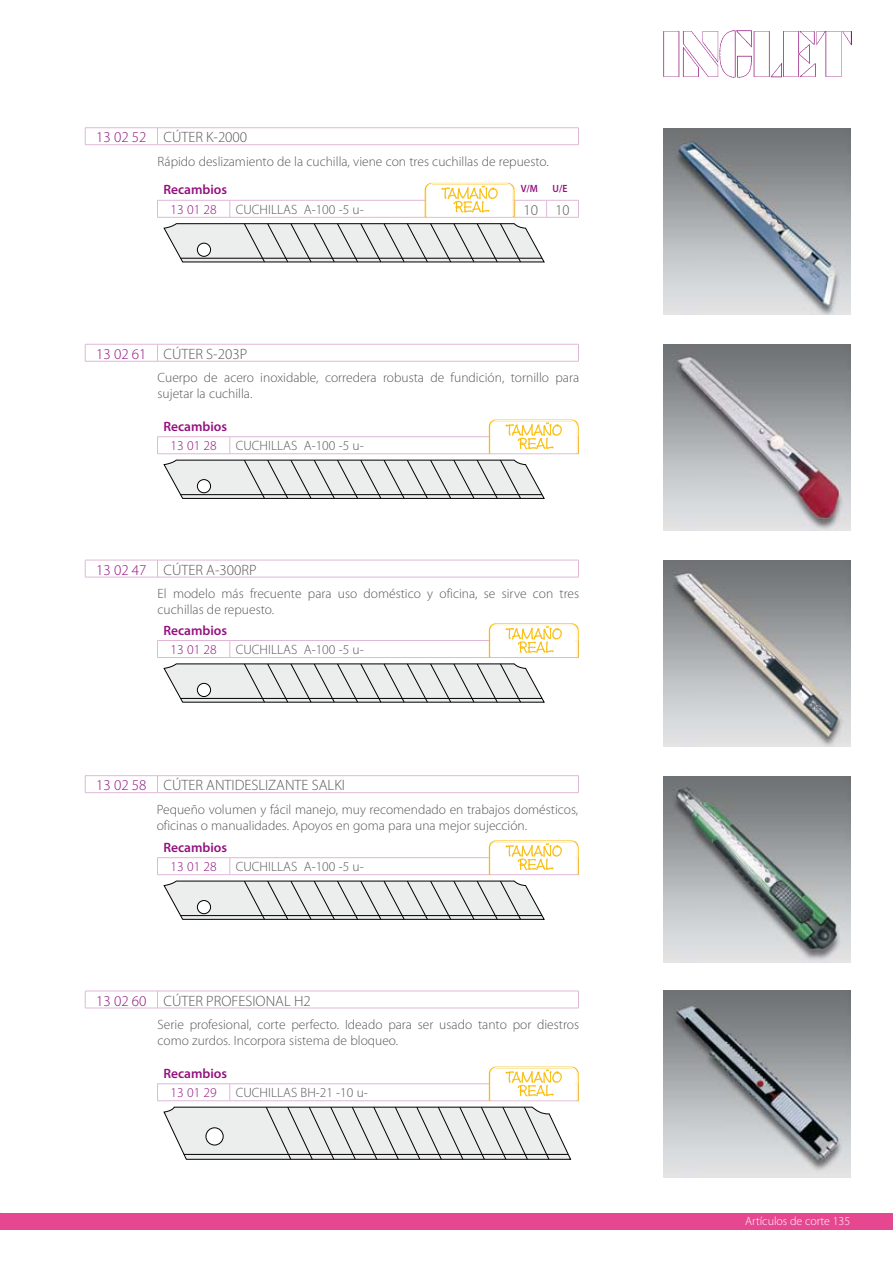
<style>
.page{position:relative;width:893px;height:1263px;background:#fff}
.page>*{position:absolute;margin:0;border:0;box-sizing:border-box;transform-origin:0 0}
.t1{font:300 15px "Myriad Pro";color:#58585a}
.t2{font:300 13.5px/16.2px "Myriad Pro";color:#58585a}
.t3{font:600 13.5px/19.5px "Myriad Pro";color:#93117e;text-align:center}
.t4{font:300 13.5px "Myriad Pro";color:#93117e}
.t5{font:300 12px "Myriad Pro";color:#fff}
.t6{font:600 10.5px "Myriad Pro";color:#93117e;scale:.93 1}
.s1{color:#93117e}
.s2{font-weight:300}
</style>
<div class="page">
<div style="left:0;top:1213px;width:893px;height:16px;background:#e54890"></div>
<img style="left:663px;top:31px;width:188px;height:46px">
<svg style="left:157px;top:437px;width:1px;height:16px"></svg>
<hr style="left:157px;top:436px;width:73px;height:1px;background:#dfb8d8">
<hr style="left:230px;top:436px;width:349px;height:1px;background:#dfb8d8">
<svg style="left:230px;top:437px;width:1px;height:16px"></svg>
<hr style="left:157px;top:453px;width:73px;height:1px;background:#dfb8d8">
<hr style="left:230px;top:453px;width:349px;height:1px;background:#dfb8d8">
<svg style="left:164px;top:460px;width:381px;height:39px;background:#d8d9d9"></svg>
<div style="left:197px;top:480px;width:14px;height:13px;background:#fff;border-radius:50%"></div>
<div style="left:197px;top:479px;width:14px;height:14px;border:1px solid #000;border-radius:50%"></div>
<hr style="left:180px;top:494px;width:362px;height:1px;background:#000">
<svg style="left:157px;top:641px;width:1px;height:16px"></svg>
<hr style="left:157px;top:640px;width:73px;height:1px;background:#dfb8d8">
<hr style="left:230px;top:640px;width:349px;height:1px;background:#dfb8d8">
<svg style="left:230px;top:641px;width:1px;height:16px"></svg>
<hr style="left:157px;top:657px;width:73px;height:1px;background:#dfb8d8">
<hr style="left:230px;top:657px;width:349px;height:1px;background:#dfb8d8">
<svg style="left:164px;top:663px;width:381px;height:40px;background:#d7d8d8"></svg>
<div style="left:197px;top:683px;width:14px;height:13px;background:#fff;border-radius:50%"></div>
<div style="left:197px;top:683px;width:14px;height:14px;border:1px solid #000;border-radius:50%"></div>
<hr style="left:180px;top:698px;width:362px;height:1px;background:#000">
<svg style="left:157px;top:858px;width:1px;height:16px"></svg>
<hr style="left:157px;top:857px;width:73px;height:1px;background:#dfb8d8">
<hr style="left:230px;top:857px;width:349px;height:1px;background:#dfb8d8">
<svg style="left:230px;top:858px;width:1px;height:16px"></svg>
<hr style="left:157px;top:874px;width:73px;height:1px;background:#dfb8d8">
<hr style="left:230px;top:874px;width:349px;height:1px;background:#dfb8d8">
<svg style="left:164px;top:881px;width:381px;height:39px;background:#d9dada"></svg>
<div style="left:197px;top:900px;width:14px;height:14px;background:#fff;border-radius:50%"></div>
<div style="left:197px;top:900px;width:14px;height:14px;border:1px solid #000;border-radius:50%"></div>
<hr style="left:180px;top:915px;width:362px;height:1px;background:#000">
<svg style="left:157px;top:201px;width:1px;height:16px"></svg>
<svg style="left:546px;top:201px;width:1px;height:16px"></svg>
<svg style="left:578px;top:201px;width:1px;height:16px"></svg>
<hr style="left:157px;top:200px;width:73px;height:1px;background:#dfb8d8">
<hr style="left:230px;top:200px;width:285px;height:1px;background:#dfb8d8">
<hr style="left:515px;top:200px;width:32px;height:1px;background:#dfb8d8">
<hr style="left:547px;top:200px;width:32px;height:1px;background:#dfb8d8">
<hr style="left:515px;top:217px;width:32px;height:1px;background:#dfb8d8">
<hr style="left:547px;top:217px;width:32px;height:1px;background:#dfb8d8">
<svg style="left:230px;top:201px;width:1px;height:16px"></svg>
<hr style="left:157px;top:217px;width:73px;height:1px;background:#dfb8d8">
<hr style="left:230px;top:217px;width:285px;height:1px;background:#dfb8d8">
<svg style="left:164px;top:223px;width:381px;height:40px;background:#d6d7d7"></svg>
<div style="left:197px;top:243px;width:14px;height:13px;background:#fff;border-radius:50%"></div>
<div style="left:197px;top:243px;width:14px;height:14px;border:1px solid #000;border-radius:50%"></div>
<hr style="left:180px;top:258px;width:362px;height:1px;background:#000">
<img style="left:664px;top:128px;width:186px;height:187px">
<img style="left:664px;top:344px;width:186px;height:187px">
<img style="left:664px;top:560px;width:186px;height:187px">
<img style="left:664px;top:776px;width:186px;height:187px">
<svg style="left:85px;top:128px;width:1px;height:16px"></svg>
<svg style="left:157px;top:128px;width:1px;height:16px"></svg>
<svg style="left:578px;top:128px;width:1px;height:16px"></svg>
<hr style="left:85px;top:127px;width:73px;height:1px;background:#dfb8d8">
<hr style="left:158px;top:127px;width:421px;height:1px;background:#dfb8d8">
<hr style="left:85px;top:144px;width:73px;height:1px;background:#dfb8d8">
<hr style="left:158px;top:144px;width:421px;height:1px;background:#dfb8d8">
<svg style="left:85px;top:345px;width:1px;height:16px"></svg>
<svg style="left:157px;top:345px;width:1px;height:16px"></svg>
<svg style="left:578px;top:345px;width:1px;height:16px"></svg>
<hr style="left:85px;top:344px;width:73px;height:1px;background:#dfb8d8">
<hr style="left:158px;top:344px;width:421px;height:1px;background:#dfb8d8">
<hr style="left:85px;top:361px;width:73px;height:1px;background:#dfb8d8">
<hr style="left:158px;top:361px;width:421px;height:1px;background:#dfb8d8">
<svg style="left:85px;top:561px;width:1px;height:16px"></svg>
<svg style="left:157px;top:561px;width:1px;height:16px"></svg>
<svg style="left:578px;top:561px;width:1px;height:16px"></svg>
<hr style="left:85px;top:560px;width:73px;height:1px;background:#dfb8d8">
<hr style="left:158px;top:560px;width:421px;height:1px;background:#dfb8d8">
<hr style="left:85px;top:577px;width:73px;height:1px;background:#dfb8d8">
<hr style="left:158px;top:577px;width:421px;height:1px;background:#dfb8d8">
<svg style="left:85px;top:776px;width:1px;height:16px"></svg>
<svg style="left:157px;top:776px;width:1px;height:16px"></svg>
<svg style="left:578px;top:776px;width:1px;height:16px"></svg>
<hr style="left:85px;top:775px;width:73px;height:1px;background:#dfb8d8">
<hr style="left:158px;top:775px;width:421px;height:1px;background:#dfb8d8">
<hr style="left:85px;top:792px;width:73px;height:1px;background:#dfb8d8">
<hr style="left:158px;top:792px;width:421px;height:1px;background:#dfb8d8">
<img style="left:664px;top:991px;width:186px;height:186px">
<svg style="left:157px;top:1084px;width:1px;height:16px"></svg>
<hr style="left:157px;top:1083px;width:73px;height:1px;background:#dfb8d8">
<hr style="left:230px;top:1083px;width:276px;height:1px;background:#dfb8d8">
<svg style="left:230px;top:1084px;width:1px;height:16px"></svg>
<hr style="left:157px;top:1100px;width:73px;height:1px;background:#dfb8d8">
<hr style="left:230px;top:1100px;width:276px;height:1px;background:#dfb8d8">
<svg style="left:164px;top:1107px;width:407px;height:53px;background:#dbdcdc"></svg>
<div style="left:206px;top:1128px;width:17px;height:17px;background:#fff;border-radius:50%"></div>
<div style="left:206px;top:1127px;width:18px;height:18px;border:1px solid #000;border-radius:50%"></div>
<hr style="left:184px;top:1154px;width:384px;height:1px;background:#000">
<svg style="left:85px;top:992px;width:1px;height:16px"></svg>
<svg style="left:157px;top:992px;width:1px;height:16px"></svg>
<svg style="left:578px;top:992px;width:1px;height:16px"></svg>
<hr style="left:85px;top:991px;width:73px;height:1px;background:#dfb8d8">
<hr style="left:158px;top:991px;width:421px;height:1px;background:#dfb8d8">
<hr style="left:85px;top:1008px;width:73px;height:1px;background:#dfb8d8">
<hr style="left:158px;top:1008px;width:421px;height:1px;background:#dfb8d8">
<svg style="left:425px;top:183px;width:90px;height:34px"></svg>
<svg style="left:489px;top:420px;width:90px;height:34px"></svg>
<svg style="left:489px;top:623px;width:90px;height:34px"></svg>
<svg style="left:489px;top:840px;width:90px;height:35px"></svg>
<svg style="left:489px;top:1067px;width:90px;height:34px"></svg>
<p class="t1" style="left:96px;top:129px;width:153px"><span class="s1">13 02 52</span> CÚTER K-2000</p>
<p class="t2" style="left:158px;top:154px;width:393px">Rápido deslizamiento de la cuchilla, viene con tres cuchillas de repuesto.</p>
<p class="t3" style="left:164px;top:180px;width:65px">Recambios</p>
<p class="t6" style="left:521px;top:183px;width:20px">V/M</p>
<p class="t6" style="left:553px;top:183px;width:17px">U/E</p>
<p class="t4" style="left:171px;top:202px;width:48px">13 01 28</p>
<p class="t2" style="left:236px;top:201px;width:129px">CUCHILLAS A-100 -5 u-</p>
<p class="t1" style="left:523px;top:202px;width:48px">10 10</p>
<p class="t1" style="left:96px;top:346px;width:153px"><span class="s1">13 02 61</span> CÚTER S-203P</p>
<p class="t2" style="left:158px;top:369px;width:423px">Cuerpo de acero inoxidable, corredera robusta de fundición, tornillo para sujetar la cuchilla.</p>
<p class="t3" style="left:164px;top:417px;width:65px">Recambios<br><span class="s2">13 01 28</span></p>
<p class="t2" style="left:236px;top:438px;width:129px">CUCHILLAS A-100 -5 u-</p>
<p class="t1" style="left:96px;top:561px;width:162px"><span class="s1">13 02 47</span> CÚTER A-300RP</p>
<p class="t2" style="left:158px;top:586px;width:423px">El modelo más frecuente para uso doméstico y oficina, se sirve con tres cuchillas de repuesto.</p>
<p class="t3" style="left:164px;top:620px;width:65px">Recambios<br><span class="s2">13 01 28</span></p>
<p class="t2" style="left:236px;top:642px;width:129px">CUCHILLAS A-100 -5 u-</p>
<p class="t1" style="left:96px;top:777px;width:250px"><span class="s1">13 02 58</span> CÚTER ANTIDESLIZANTE SALKI</p>
<p class="t2" style="left:157px;top:801px;width:423px">Pequeño volumen y fácil manejo, muy recomendado en trabajos domésticos, oficinas o manualidades. Apoyos en goma para una mejor sujección.</p>
<p class="t3" style="left:164px;top:838px;width:65px">Recambios<br><span class="s2">13 01 28</span></p>
<p class="t2" style="left:236px;top:859px;width:129px">CUCHILLAS A-100 -5 u-</p>
<p class="t1" style="left:96px;top:992px;width:216px"><span class="s1">13 02 60</span> CÚTER PROFESIONAL H2</p>
<p class="t2" style="left:158px;top:1016px;width:423px">Serie profesional, corte perfecto. Ideado para ser usado tanto por diestros como zurdos. Incorpora sistema de bloqueo.</p>
<p class="t3" style="left:164px;top:1064px;width:65px">Recambios<br><span class="s2">13 01 29</span></p>
<p class="t2" style="left:236px;top:1085px;width:134px">CUCHILLAS BH-21 -10 u-</p>
<p class="t5" style="left:745px;top:1214px;width:107px">Artículos de corte 135</p>
</div>
